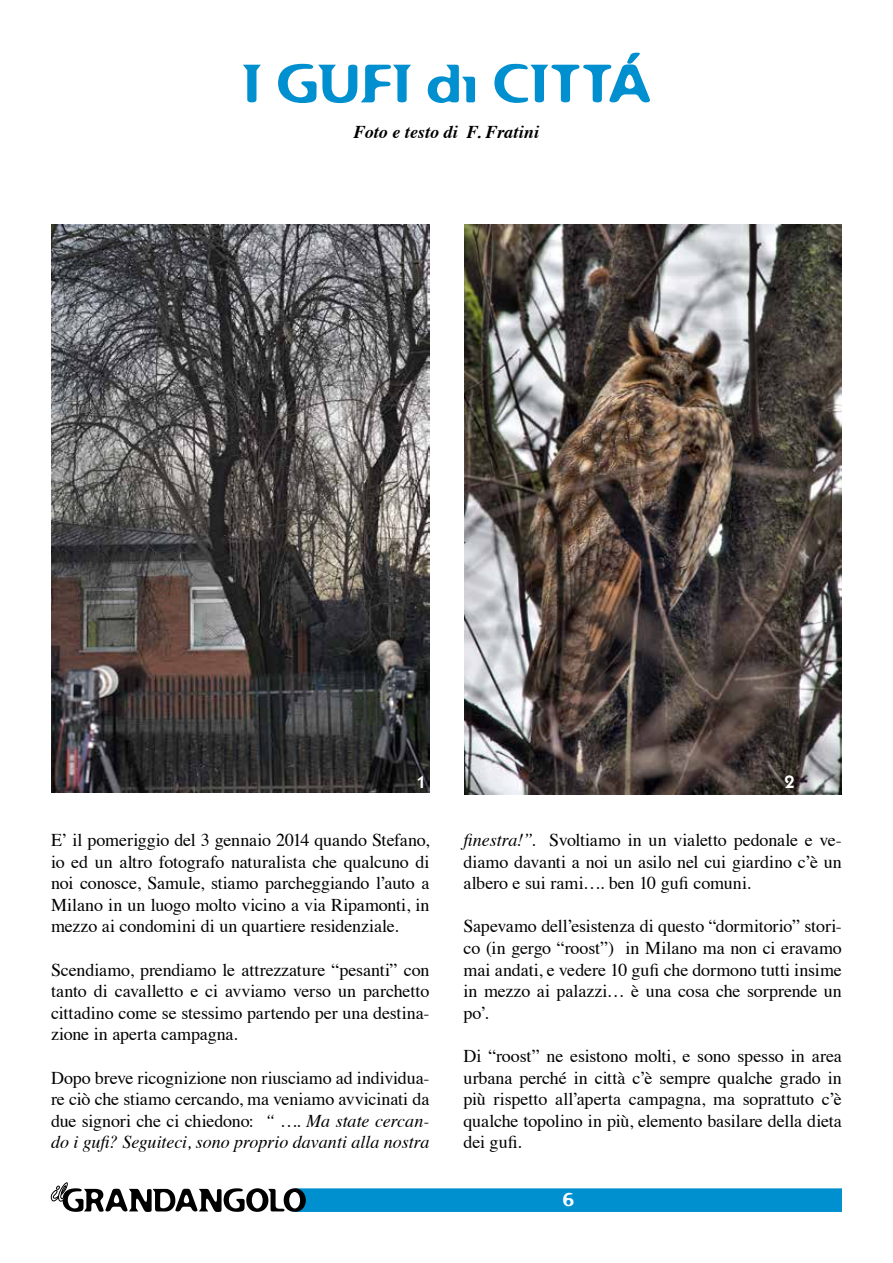
<style>
.page{position:relative;width:893px;height:1263px;background:#fff}
.page>*{position:absolute;margin:0;border:0;box-sizing:border-box;transform-origin:0 0}
.t1{font:52.5px "Flexure";letter-spacing:-.025em;color:#008fcf}
.t2{font:18px/21.6px "Times";letter-spacing:-.005em;color:#000;text-align:justify}
.t3{font:italic 700 18px "Times";letter-spacing:.005em;color:#000}
.t4{font:600 18px "Itc Kabel";color:#fff}
.t5{font:18px "Flexure";color:#fff}
.s1{font-style:italic}
</style>
<div class="page">
<svg style="left:51px;top:1182px;width:791px;height:30px"></svg>
<img style="left:464px;top:225px;width:378px;height:569px">
<img style="left:51px;top:225px;width:378px;height:568px">
<h1 class="t1" style="left:242px;top:51px;width:411px">I GUFI di CITTÁ</h1>
<p class="t3" style="left:354px;top:115px;width:187px">Foto e testo di F. Fratini</p>
<p class="t4" style="left:417px;top:771px;width:12px">1</p>
<p class="t4" style="left:784px;top:771px;width:12px">2</p>
<p class="t2" style="left:51px;top:827px;width:380px">E’ il pomeriggio del 3 gennaio 2014 quando Stefano, io ed un altro fotografo naturalista che qualcuno di noi conosce, Samule, stiamo parcheggiando l’auto a Milano in un luogo molto vicino a via Ripamonti, in mezzo ai condomini di un quartiere residenziale.</p>
<p class="t2" style="left:51px;top:957px;width:380px">Scendiamo, prendiamo le attrezzature “pesanti” con tanto di cavalletto e ci avviamo verso un parchetto cittadino come se stessimo partendo per una destina&shy;zione in aperta campagna.</p>
<p class="t2" style="left:51px;top:1065px;width:380px">Dopo breve ricognizione non riusciamo ad individua&shy;re ciò che stiamo cercando, ma veniamo avvicinati da due signori che ci chiedono: <span class="s1">“ …. Ma state cercan&shy;do i gufi? Seguiteci, sono proprio davanti alla nostra</span></p>
<p class="t2" style="left:463px;top:827px;width:380px"><span class="s1">finestra!”.</span> Svoltiamo in un vialetto pedonale e ve&shy;diamo davanti a noi un asilo nel cui giardino c’è un albero e sui rami…. ben 10 gufi comuni.</p>
<p class="t2" style="left:463px;top:914px;width:380px">Sapevamo dell’esistenza di questo “dormitorio” stori&shy;co (in gergo “roost”) in Milano ma non ci eravamo mai andati, e vedere 10 gufi che dormono tutti insime in mezzo ai palazzi… è una cosa che sorprende un po’.</p>
<p class="t2" style="left:463px;top:1043px;width:380px">Di “roost” ne esistono molti, e sono spesso in area urbana perché in città c’è sempre qualche grado in più rispetto all’aperta campagna, ma soprattuto c’è qualche topolino in più, elemento basilare della dieta dei gufi.</p>
<p class="t5" style="left:562px;top:1188px;width:14px">6</p>
</div>
